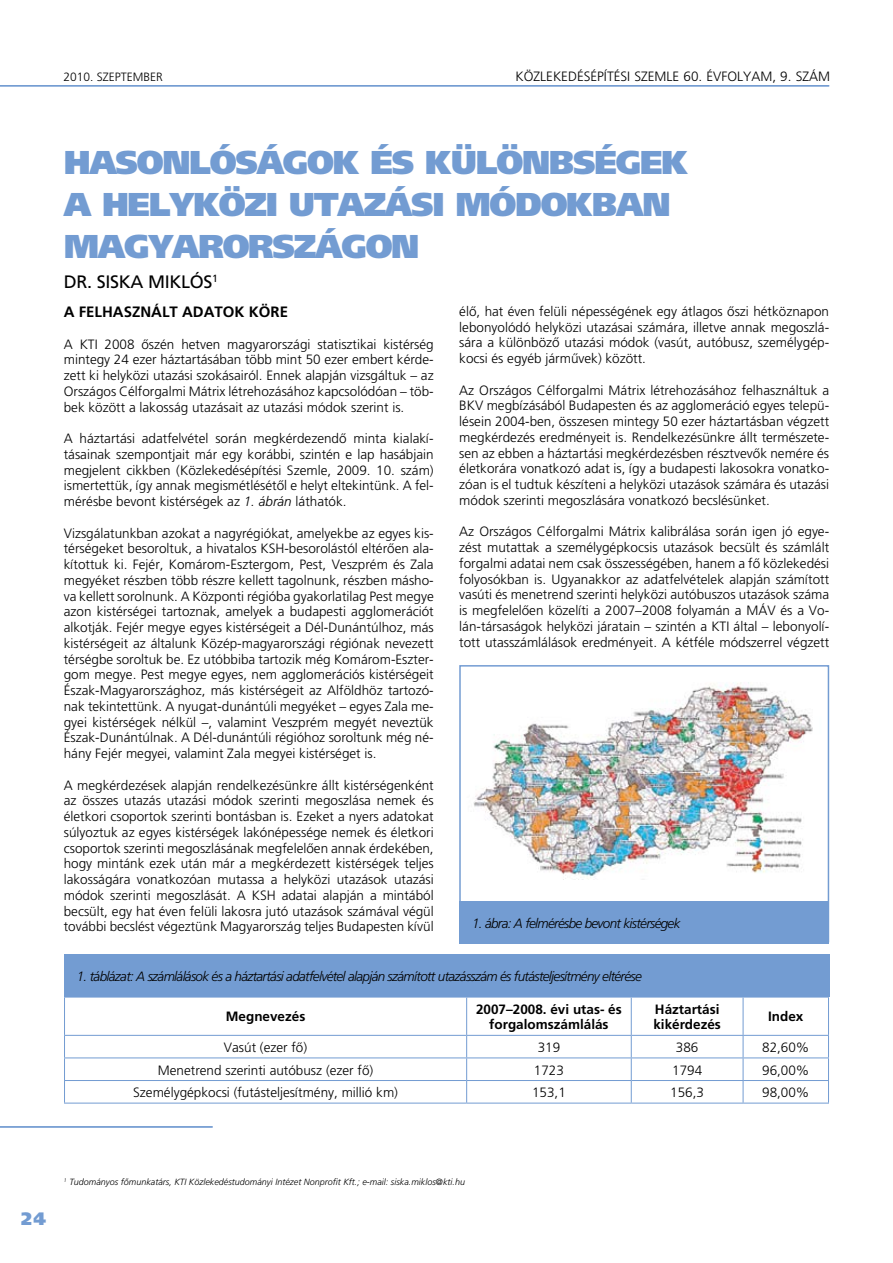
<style>
.page{position:relative;width:893px;height:1263px;background:#fff}
.page>*{position:absolute;margin:0;border:0;box-sizing:border-box;transform-origin:0 0}
.t1{font:900 33px/42px "Frutiger H";letter-spacing:-.04em;color:#739cd2}
.t2{font:18px "Frutiger H";letter-spacing:-.02em;color:#000}
.t3{font:900 18px "Frutiger H";color:#739cd2}
.t4{font:700 15px "Frutiger H";color:#000}
.t5{font:300 13.5px/15.8px "Frutiger H";color:#000;text-align:justify}
.t6{font:italic 300 13.5px "Frutiger H";letter-spacing:-.05em;color:#000}
.t7{font:300 13.5px "Frutiger Alt";color:#000}
.t8{font:700 13.5px/15.8px "Frutiger Alt";color:#000;text-align:center}
.t9{font:300 12px "Frutiger H";color:#000}
.t10{font:italic 300 9px "Frutiger H";color:#000}
.s1{font-style:italic}
</style>
<div class="page">
<hr style="left:0;top:85px;width:829px;height:2px;background:#739cd2">
<hr style="left:0;top:1126px;width:213px;height:2px;background:#739cd2">
<hr style="left:64px;top:997px;width:403px;height:1px;background:#739cd2">
<hr style="left:64px;top:997px;width:1px;height:38px;background:#739cd2">
<hr style="left:467px;top:997px;width:164px;height:1px;background:#739cd2">
<hr style="left:466px;top:997px;width:1px;height:38px;background:#739cd2">
<hr style="left:631px;top:997px;width:112px;height:1px;background:#739cd2">
<hr style="left:631px;top:997px;width:1px;height:38px;background:#739cd2">
<hr style="left:743px;top:997px;width:86px;height:1px;background:#739cd2">
<hr style="left:743px;top:997px;width:1px;height:38px;background:#739cd2">
<hr style="left:828px;top:997px;width:1px;height:38px;background:#739cd2">
<hr style="left:64px;top:1035px;width:403px;height:1px;background:#739cd2">
<hr style="left:467px;top:1035px;width:164px;height:1px;background:#739cd2">
<hr style="left:631px;top:1035px;width:112px;height:1px;background:#739cd2">
<hr style="left:743px;top:1035px;width:86px;height:1px;background:#739cd2">
<hr style="left:64px;top:1057px;width:403px;height:1px;background:#739cd2">
<hr style="left:467px;top:1057px;width:164px;height:1px;background:#739cd2">
<hr style="left:631px;top:1057px;width:112px;height:1px;background:#739cd2">
<hr style="left:743px;top:1057px;width:86px;height:1px;background:#739cd2">
<hr style="left:64px;top:1080px;width:403px;height:1px;background:#739cd2">
<svg style="left:64px;top:1036px;width:1px;height:67px"></svg>
<hr style="left:467px;top:1080px;width:164px;height:1px;background:#739cd2">
<svg style="left:466px;top:1036px;width:1px;height:67px"></svg>
<hr style="left:631px;top:1080px;width:112px;height:1px;background:#739cd2">
<svg style="left:631px;top:1036px;width:1px;height:67px"></svg>
<hr style="left:743px;top:1080px;width:86px;height:1px;background:#739cd2">
<svg style="left:743px;top:1036px;width:1px;height:67px"></svg>
<svg style="left:828px;top:1036px;width:1px;height:67px"></svg>
<hr style="left:64px;top:1103px;width:403px;height:1px;background:#739cd2">
<hr style="left:467px;top:1103px;width:164px;height:1px;background:#739cd2">
<hr style="left:631px;top:1103px;width:112px;height:1px;background:#739cd2">
<hr style="left:743px;top:1103px;width:86px;height:1px;background:#739cd2">
<div style="left:64px;top:954px;width:765px;height:42px;background:#739cd2"></div>
<img style="left:473px;top:682px;width:340px;height:198px">
<div style="left:459px;top:665px;width:370px;height:277px;border:2px solid #739cd2"></div>
<div style="left:459px;top:901px;width:370px;height:43px;background:#739cd2"></div>
<p class="t9" style="left:63px;top:70px;width:41px">2010. szeptem</p>
<p class="t9" style="left:143px;top:70px;width:21px">ber</p>
<p class="t5" style="left:515px;top:69px;width:200px">KÖZLEKEDÉSÉPÍTÉSI SZEMLE 60. évfolyam</p>
<p class="t5" style="left:772px;top:69px;width:33px">, 9. szám</p>
<h1 class="t1" style="left:64px;top:141px;width:626px">HASONLÓSÁGOK ÉS KÜLÖNBSÉGEK<br>A HELYKÖZI UTAZÁSI MÓDOKBAN<br>MAGYARORSZÁGON</h1>
<h2 class="t2" style="left:64px;top:271px;width:156px">DR. SISKA MIKLÓS<sup>1</sup></h2>
<p class="t4" style="left:64px;top:303px;width:226px">A FELHASZNÁLT ADATOK KÖRE</p>
<p class="t5" style="left:64px;top:336px;width:371px">A KTI 2008 ôszén hetven magyarországi statisztikai kistérség mintegy 24 ezer háztartásában több mint 50 ezer embert kérde&shy;zett ki helyközi utazási szokásairól. Ennek alapján vizsgáltuk – az Országos Célforgalmi Mátrix létrehozásához kapcsolódóan – töb&shy;bek között a lakosság utazásait az utazási módok szerint is.</p>
<p class="t5" style="left:64px;top:430px;width:371px">A háztartási adatfelvétel során megkérdezendô minta kialakí&shy;tásainak szempontjait már egy korábbi, szintén e lap hasábjain megjelent cikkben (Közlekedésépítési Szemle, 2009. 10. szám) ismertettük, így annak megismétlésétôl e helyt eltekintünk. A fel&shy;mérésbe bevont kistérségek az <span class="s1">1. ábrán</span> láthatók.</p>
<p class="t5" style="left:64px;top:525px;width:371px">Vizsgálatunkban azokat a nagyrégiókat, amelyekbe az egyes kis&shy;térségeket besoroltuk, a hivatalos KSH-besorolástól eltérôen ala&shy;kítottuk ki. Fejér, Komárom-Esztergom, Pest, Veszprém és Zala megyéket részben több részre kellett tagolnunk, részben másho&shy;va kellett sorolnunk. A Központi régióba gyakorlatilag Pest megye azon kistérségei tartoznak, amelyek a budapesti agglomerációt alkotják. Fejér megye egyes kistérségeit a Dél-Dunántúlhoz, más kistérségeit az általunk Közép-magyarországi régiónak nevezett térségbe soroltuk be. Ez utóbbiba tartozik még Komárom-Eszter&shy;gom megye. Pest megye egyes, nem agglomerációs kistérségeit Észak-Magyarországhoz, más kistérségeit az Alföldhöz tartozó&shy;nak tekintettünk. A nyugat-dunántúli megyéket – egyes Zala me&shy;gyei kistérségek nélkül –, valamint Veszprém megyét neveztük Észak-Dunántúlnak. A Dél-dunántúli régióhoz soroltunk még né&shy;hány Fejér megyei, valamint Zala megyei kistérséget is.</p>
<p class="t5" style="left:64px;top:777px;width:371px">A megkérdezések alapján rendelkezésünkre állt kistérségenként az összes utazás utazási módok szerinti megoszlása nemek és életkori csoportok szerinti bontásban is. Ezeket a nyers adatokat súlyoztuk az egyes kistérségek lakónépessége nemek és életkori csoportok szerinti megoszlásának megfelelôen annak érdekében, hogy mintánk ezek után már a megkérdezett kistérségek teljes lakosságára vonatkozóan mutassa a helyközi utazások utazási módok szerinti megoszlását. A KSH adatai alapján a mintából becsült, egy hat éven felüli lakosra jutó utazások számával végül további becslést végeztünk Magyarország teljes Budapesten kívül</p>
<p class="t5" style="left:459px;top:303px;width:371px">élô, hat éven felüli népességének egy átlagos ôszi hétköznapon lebonyolódó helyközi utazásai számára, illetve annak megoszlá&shy;sára a különbözô utazási módok (vasút, autóbusz, személygép&shy;kocsi és egyéb jármûvek) között.</p>
<p class="t5" style="left:459px;top:382px;width:371px">Az Országos Célforgalmi Mátrix létrehozásához felhasználtuk a BKV megbízásából Budapesten és az agglomeráció egyes telepü&shy;lésein 2004-ben, összesen mintegy 50 ezer háztartásban végzett megkérdezés eredményeit is. Rendelkezésünkre állt természete&shy;sen az ebben a háztartási megkérdezésben résztvevôk nemére és életkorára vonatkozó adat is, így a budapesti lakosokra vonatko&shy;zóan is el tudtuk készíteni a helyközi utazások számára és utazási módok szerinti megoszlására vonatkozó becslésünket.</p>
<p class="t5" style="left:459px;top:524px;width:371px">Az Országos Célforgalmi Mátrix kalibrálása során igen jó egye&shy;zést mutattak a személygépkocsis utazások becsült és számlált forgalmi adatai nem csak összességében, hanem a fô közlekedési folyosókban is. Ugyanakkor az adatfelvételek alapján számított vasúti és menetrend szerinti helyközi autóbuszos utazások száma is megfelelôen közelíti a 2007–2008 folyamán a MÁV és a Vo&shy;lán-társaságok helyközi járatain – szintén a KTI által – lebonyolí&shy;tott utasszámlálások eredményeit. A kétféle módszerrel végzett</p>
<p class="t6" style="left:472px;top:915px;width:210px">1. ábra: A felmérésbe bevont kistérségek</p>
<p class="t6" style="left:77px;top:968px;width:566px">1. táblázat: A számlálások és a háztartási adatfelvétel alapján számított utazásszám és futásteljesítmény eltérése</p>
<p class="t8" style="left:226px;top:1009px;width:81px">Megnevezés</p>
<p class="t8" style="left:476px;top:1001px;width:147px">2007–2008. évi utas- és forgalomszámlálás</p>
<p class="t8" style="left:653px;top:1001px;width:69px;text-align:left">Háztartási kikérdezés</p>
<p class="t8" style="left:768px;top:1009px;width:37px">Index</p>
<p class="t7" style="left:224px;top:1040px;width:85px">Vasút (ezer fô)</p>
<p class="t7" style="left:538px;top:1040px;width:24px">319</p>
<p class="t7" style="left:676px;top:1040px;width:24px">386</p>
<p class="t7" style="left:762px;top:1040px;width:49px">82,60%</p>
<p class="t7" style="left:158px;top:1062px;width:217px">Menetrend szerinti autóbusz (ezer fô)</p>
<p class="t7" style="left:534px;top:1062px;width:32px">1723</p>
<p class="t7" style="left:672px;top:1062px;width:32px">1794</p>
<p class="t7" style="left:762px;top:1062px;width:49px">96,00%</p>
<p class="t7" style="left:133px;top:1085px;width:266px">Személygépkocsi (futásteljesítmény, millió km)</p>
<p class="t7" style="left:532px;top:1085px;width:35px">153,1</p>
<p class="t7" style="left:670px;top:1085px;width:35px">156,3</p>
<p class="t7" style="left:762px;top:1085px;width:49px">98,00%</p>
<h2 class="t3" style="left:21px;top:1208px;width:26px">24</h2>
<p class="t10" style="left:64px;top:1176px;width:403px"><sup>1</sup> Tudományos fômunkatárs, KTI Közlekedéstudományi Intézet Nonprofit Kft.; e-mail: siska.miklos@kti.hu</p>
</div>
